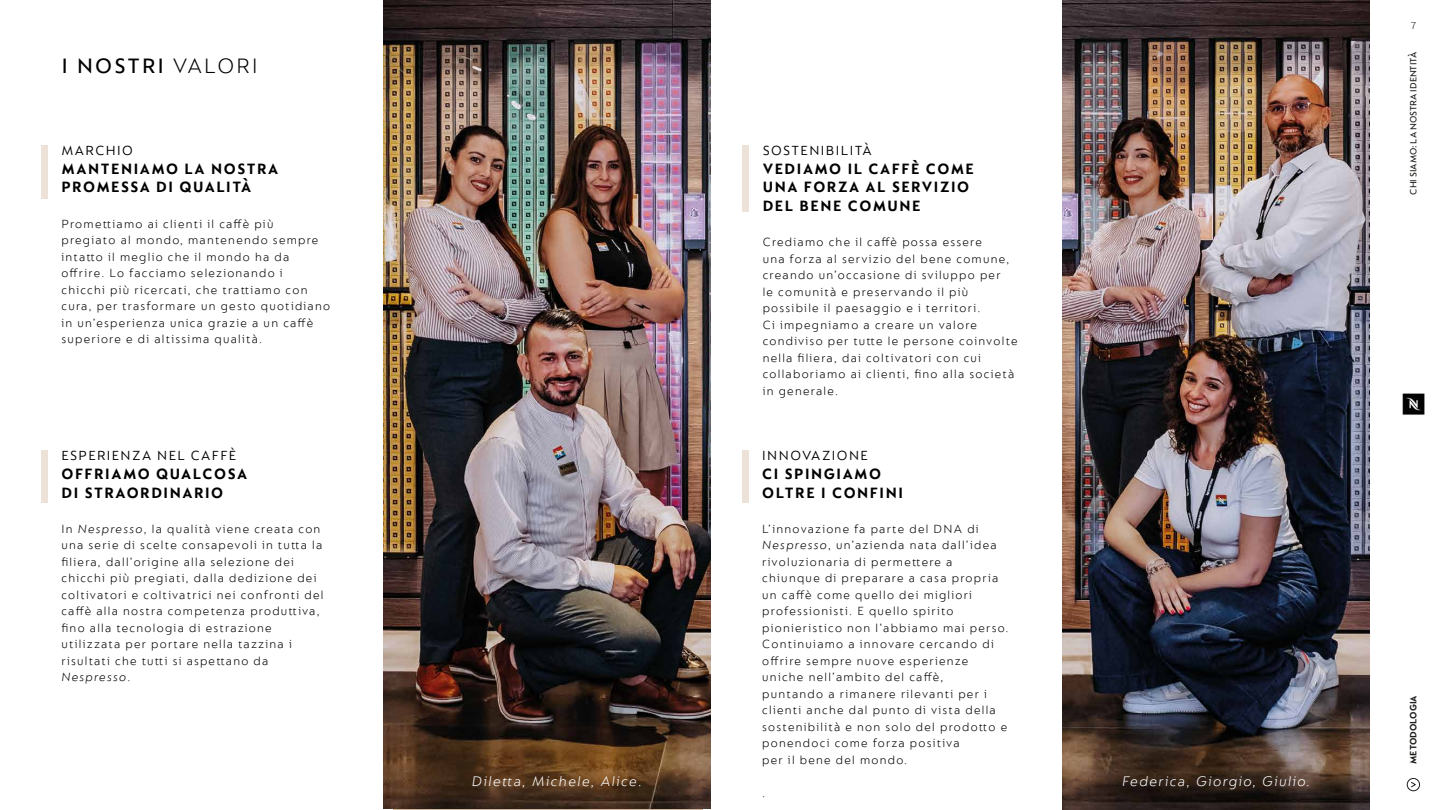
<style>
.page{position:relative;width:1440px;height:810px;background:#fff}
.page>*{position:absolute;margin:0;border:0;box-sizing:border-box;transform-origin:0 0}
.t1{font:500 22.5px "Nespresso Lucas";letter-spacing:.1em;color:#000}
.t2{font:700 15.75px/18.8px "Nespresso Lucas";letter-spacing:.1em;color:#000}
.t3{font:italic 300 15px "Nespresso Lucas";letter-spacing:.1em;color:#fff}
.t4{font:14.25px "Nespresso Lucas";letter-spacing:.105em;color:#000}
.t5{font:300 12.75px/16.5px "Nespresso Lucas";letter-spacing:.1em;color:#000}
.t6{font:300 10.5px "Nespresso Lucas";color:#1d1d1b}
.t7{font:500 9.75px "Nespresso Lucas";color:#1d1d1b}
.t8{font:700 9.75px "Nespresso Lucas";color:#1d1d1b}
.s1{font-weight:300}
.s2{font-style:italic}
</style>
<div class="page">
<img style="left:1402px;top:393px;width:23px;height:22px">
<div style="left:1407px;top:778px;width:13px;height:13px;border:1px solid #1d1d1b;border-radius:50%"></div>
<svg style="left:1411px;top:782px;width:5px;height:6px"></svg>
<div style="left:41px;top:146px;width:6px;height:53px;background:#ece2d7"></div>
<div style="left:41px;top:451px;width:6px;height:52px;background:#ece2d7"></div>
<div style="left:743px;top:146px;width:6px;height:66px;background:#ece2d7"></div>
<div style="left:743px;top:451px;width:6px;height:52px;background:#ece2d7"></div>
<img style="left:384px;top:0;width:326px;height:809px">
<img style="left:1062px;top:0;width:308px;height:810px">
<h1 class="t1" style="left:62px;top:53px;width:197px">I NOSTRI <span class="s1">VALORI</span></h1>
<p class="t4" style="left:61px;top:142px;width:73px">MARCHIO</p>
<p class="t2" style="left:61px;top:159px;width:218px">MANTENIAMO LA NOSTRA<br>PROMESSA DI QUALITÀ</p>
<p class="t5" style="left:61px;top:215px;width:270px">Promettiamo ai clienti il caffè più pregiato al mondo, mantenendo sempre intatto il meglio che il mondo ha da offrire. Lo facciamo selezionando i<br>chicchi più ricercati, che trattiamo con cura, per trasformare un gesto quotidiano in un’esperienza unica grazie a un caffè superiore e di altissima qualità.</p>
<p class="t4" style="left:61px;top:447px;width:176px">ESPERIENZA NEL CAFFÈ</p>
<p class="t2" style="left:61px;top:464px;width:187px">OFFRIAMO QUALCOSA<br>DI STRAORDINARIO</p>
<p class="t5" style="left:61px;top:520px;width:263px">In <span class="s2">Nespresso</span>, la qualità viene creata con una serie di scelte consapevoli in tutta la filiera, dall’origine alla selezione dei chicchi più pregiati, dalla dedizione dei coltivatori e coltivatrici nei confronti del caffè alla nostra competenza produttiva, fino alla tecnologia di estrazione utilizzata per portare nella tazzina i risultati che tutti si aspettano da <span class="s2">Nespresso</span>.</p>
<p class="t4" style="left:763px;top:142px;width:111px">SOSTENIBILITÀ</p>
<p class="t2" style="left:763px;top:159px;width:213px">VEDIAMO IL CAFFÈ COME<br>UNA FORZA AL SERVIZIO<br>DEL BENE COMUNE</p>
<p class="t5" style="left:763px;top:234px;width:256px">Crediamo che il caffè possa essere<br>una forza al servizio del bene comune, creando un’occasione di sviluppo per<br>le comunità e preservando il più possibile il paesaggio e i territori.<br>Ci impegniamo a creare un valore condiviso per tutte le persone coinvolte nella filiera, dai coltivatori con cui collaboriamo ai clienti, fino alla società in generale.</p>
<p class="t4" style="left:762px;top:447px;width:107px">INNOVAZIONE</p>
<p class="t2" style="left:762px;top:464px;width:142px">CI SPINGIAMO<br>OLTRE I CONFINI</p>
<p class="t5" style="left:762px;top:520px;width:248px">L’innovazione fa parte del DNA di <span class="s2">Nespresso</span>, un’azienda nata dall’idea rivoluzionaria di permettere a chiunque di preparare a casa propria un caffè come quello dei migliori professionisti. E quello spirito pionieristico non l’abbiamo mai perso.<br>Continuiamo a innovare cercando di offrire sempre nuove esperienze uniche nell’ambito del caffè,<br>puntando a rimanere rilevanti per i clienti anche dal punto di vista della sostenibilità e non solo del prodotto e ponendoci come forza positiva<br>per il bene del mondo.</p>
<p class="t5" style="left:762px;top:784px;width:4px">.</p>
<p class="t3" style="left:472px;top:773px;width:171px">Diletta, Michele, Alice.</p>
<p class="t3" style="left:1122px;top:773px;width:189px">Federica, Giorgio, Giulio.</p>
<p class="t6" style="left:1411px;top:20px;width:7px">7</p>
<p class="t7" style="left:1408px;top:195px;width:144px;rotate:-90deg">CHI SIAMO: LA NOSTRA IDENTITÀ</p>
<p class="t8" style="left:1408px;top:764px;width:70px;rotate:-90deg">METODOLOGIA</p>
</div>
